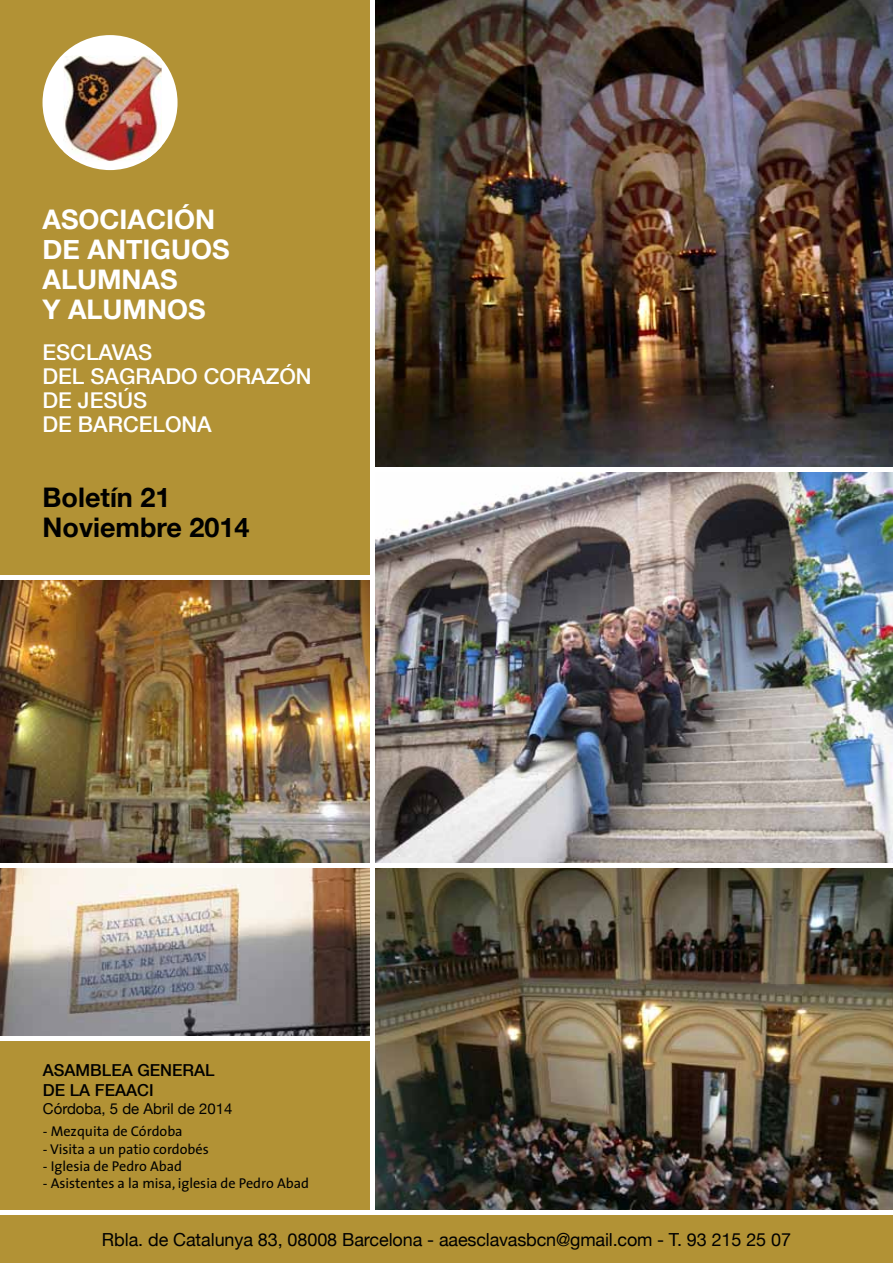
<style>
.page{position:relative;width:893px;height:1263px;background:#fff}
.page>*{position:absolute;margin:0;border:0;box-sizing:border-box;transform-origin:0 0}
.t1{font:700 27px/30px "Helvetica Neue";color:#fff}
.t2{font:700 27px/30px "Helvetica Neue";color:#000}
.t3{font:500 21.75px/24px "Helvetica Neue";color:#fff}
.t4{font:18px "Helvetica Neue";letter-spacing:-.005em;color:#000}
.t5{font:500 16.5px/19.8px "Helvetica Neue";color:#000}
.t6{font:15px "Helvetica Neue";color:#000}
.t7{font:14.25px "The Sans";color:#000}
</style>
<div class="page">
<img style="left:0;top:868px;width:370px;height:168px">
<img style="left:375px;top:868px;width:518px;height:342px">
<img style="left:375px;top:472px;width:518px;height:391px">
<div style="left:0;top:1038px;width:371px;height:173px;background:#b29235"></div>
<div style="left:0;top:0;width:371px;height:601px;background:#b29235"></div>
<img style="left:375px;top:0;width:518px;height:467px">
<img style="left:0;top:580px;width:370px;height:283px">
<hr style="left:0;top:1036px;width:373px;height:4px;background:#fff">
<div style="left:43px;top:35px;width:135px;height:135px;background:#fff;border-radius:50%"></div>
<img style="left:64px;top:56px;width:98px;height:105px">
<div style="left:0;top:1214px;width:893px;height:49px;background:#b29235"></div>
<hr style="left:0;top:1210px;width:893px;height:4px;background:#fff">
<div style="left:0;top:575px;width:373px;height:5px;background:#fff"></div>
<h1 class="t1" style="left:43px;top:205px;width:189px">ASOCIACIÓN<br>DE ANTIGUOS<br>ALUMNAS<br>Y ALUMNOS</h1>
<h2 class="t3" style="left:43px;top:339px;width:271px">ESCLAVAS<br>DEL SAGRADO CORAZÓN<br>DE JESÚS<br>DE BARCELONA</h2>
<h1 class="t2" style="left:43px;top:483px;width:209px">Boletín 21<br>Noviembre 2014</h1>
<p class="t5" style="left:43px;top:1059px;width:173px">ASAMBLEA GENERAL<br>DE LA FEAACI</p>
<p class="t6" style="left:43px;top:1097px;width:191px">Córdoba, 5 de Abril de 2014</p>
<p class="t7" style="left:43px;top:1120px;width:141px">- Mezquita de Córdoba</p>
<p class="t7" style="left:43px;top:1137px;width:167px">- Visita a un patio cordobés</p>
<p class="t7" style="left:43px;top:1154px;width:141px">- Iglesia de Pedro Abad</p>
<p class="t7" style="left:43px;top:1171px;width:268px">- Asistentes a la misa, iglesia de Pedro Abad</p>
<p class="t4" style="left:102px;top:1226px;width:691px">Rbla. de Catalunya 83, 08008 Barcelona - aaesclavasbcn@gmail.com - T. 93 215 25 07</p>
</div>
